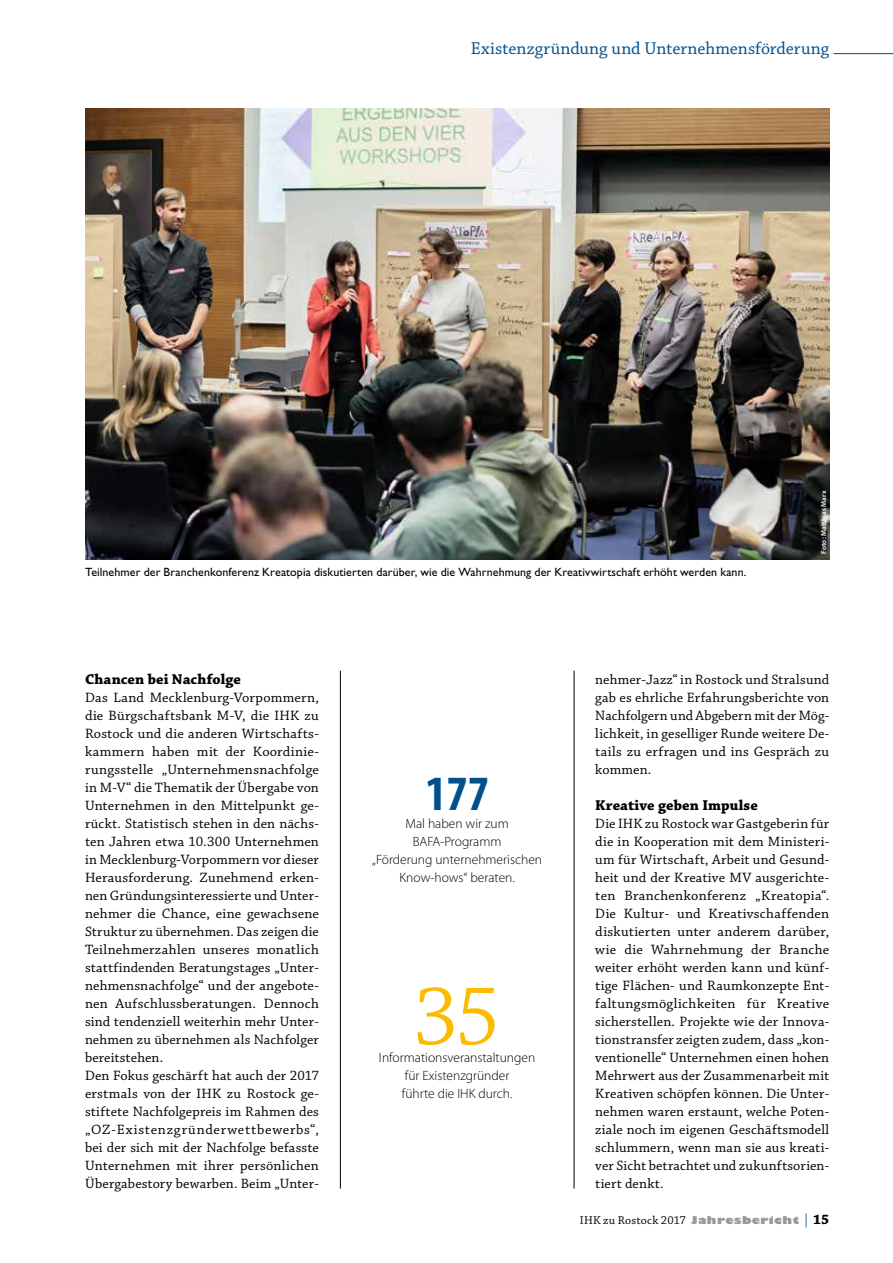
<style>
.page{position:relative;width:893px;height:1263px;background:#fff}
.page>*{position:absolute;margin:0;border:0;box-sizing:border-box;transform-origin:0 0}
.t1{font:90px "Chaparral Pro Disp";color:#fbbb00}
.t2{font:700 condensed 49.5px "Myriad Pro";color:#00508e}
.t3{font:18px "Chaparral Pro";color:#00508e}
.t4{font:700 15px "Chaparral Pro";letter-spacing:.005em;color:#000}
.t5{font:14.25px/18px "Chaparral Pro";letter-spacing:.015em;color:#000;text-align:justify}
.t6{font:300 13.5px/18px "Myriad Pro";color:#000;text-align:center}
.t7{font:12px "Gill Sans";letter-spacing:.005em;color:#000}
.t8{font:12px "Chaparral Pro";letter-spacing:.015em;color:#000}
.t9{font:600 7.2px "Myriad Pro";letter-spacing:.01em;color:#fff}
.s1{font-family:"Gill Sans";font-weight:800;font-size:10.5px;color:#989999}
.s2{font-size:14.25px;color:#00508e}
.s3{font-weight:700;font-size:14.25px}
</style>
<div class="page">
<hr style="left:833px;top:53px;width:60px;height:1px;background:#00508e">
<img style="left:85px;top:108px;width:744px;height:451px">
<hr style="left:340px;top:671px;width:1px;height:517px;background:#000">
<hr style="left:574px;top:671px;width:1px;height:517px;background:#000">
<p class="t3" style="left:471px;top:38px;width:360px">Existenzgründung und Unternehmensförderung</p>
<p class="t7" style="left:85px;top:565px;width:663px">Teilnehmer der Branchenkonferenz Kreatopia diskutierten darüber, wie die Wahrnehmung der Kreativwirtschaft erhöht werden kann.</p>
<p class="t9" style="left:820px;top:554px;width:65px;rotate:-90deg">Foto: Matthias Marx</p>
<p class="t4" style="left:85px;top:670px;width:157px">Chancen bei Nachfolge</p>
<p class="t5" style="left:85px;top:689px;width:235px;text-align:left">Das Land Mecklenburg-Vorpommern, die Bürgschaftsbank M-V, die IHK zu Rostock und die anderen Wirtschafts&shy;kammern haben mit der Koordinie&shy;rungsstelle „Unternehmensnachfolge in M-V“ die Thematik der Übergabe von Unternehmen in den Mittelpunkt ge&shy;rückt. Statistisch stehen in den nächs&shy;ten Jahren etwa 10.300 Unternehmen in Mecklenburg-Vorpommern vor dieser Herausforderung. Zunehmend erken&shy;nen Gründungsinteressierte und Unter&shy;nehmer die Chance, eine gewachsene Struktur zu übernehmen. Das zeigen die Teilnehmerzahlen unseres monatlich stattfindenden Beratungstages „Unter&shy;nehmensnachfolge“ und der angebote&shy;nen Aufschlussberatungen. Dennoch sind tendenziell weiterhin mehr Unter&shy;nehmen zu übernehmen als Nachfolger bereitstehen.<br>Den Fokus geschärft hat auch der 2017 erstmals von der IHK zu Rostock ge&shy;stiftete Nachfolgepreis im Rahmen des „OZ-Existenzgründerwettbewerbs“, bei der sich mit der Nachfolge befasste Unternehmen mit ihrer persönlichen Übergabestory bewarben. Beim „Unter-</p>
<h2 class="t2" style="left:425px;top:766px;width:65px">177</h2>
<p class="t6" style="left:372px;top:815px;width:172px">Mal haben wir zum<br>BAFA-Programm<br>„Förderung unternehmerischen<br>Know-hows“ beraten.</p>
<h1 class="t1" style="left:415px;top:970px;width:86px">35</h1>
<p class="t6" style="left:402px;top:1067px;width:112px;text-align:left">für Existenzgründer führte die IHK durch.</p>
<p class="t6" style="left:379px;top:1049px;width:158px">Informationsveranstaltungen</p>
<p class="t5" style="left:595px;top:671px;width:235px">nehmer-Jazz“ in Rostock und Stralsund gab es ehrliche Erfahrungsberichte von Nachfolgern und Abgebern mit der Mög&shy;lichkeit, in geselliger Runde weitere De&shy;tails zu erfragen und ins Gespräch zu kommen.</p>
<p class="t4" style="left:595px;top:796px;width:164px">Kreative geben Impulse</p>
<p class="t5" style="left:595px;top:815px;width:235px">Die IHK zu Rostock war Gastgeberin für die in Kooperation mit dem Ministeri&shy;um für Wirtschaft, Arbeit und Gesund&shy;heit und der Kreative MV ausgerichte&shy;ten Branchenkonferenz „Kreatopia“.<br>Die Kultur- und Kreativschaffenden diskutierten unter anderem darüber, wie die Wahrnehmung der Branche weiter erhöht werden kann und künf&shy;tige Flächen- und Raumkonzepte Ent&shy;faltungsmöglichkeiten für Kreative sicherstellen. Projekte wie der Innova&shy;tionstransfer zeigten zudem, dass „kon&shy;ventionelle“ Unternehmen einen hohen Mehrwert aus der Zusammenarbeit mit Kreativen schöpfen können. Die Unter&shy;nehmen waren erstaunt, welche Poten&shy;ziale noch im eigenen Geschäftsmodell schlummern, wenn man sie aus kreati&shy;ver Sicht betrachtet und zukunftsorien&shy;tiert denkt.</p>
<p class="t8" style="left:580px;top:1214px;width:251px">IHK zu Rostock 2017 <span class="s1">Jahresbericht</span> <span class="s2">|</span> <span class="s3">15</span></p>
</div>
